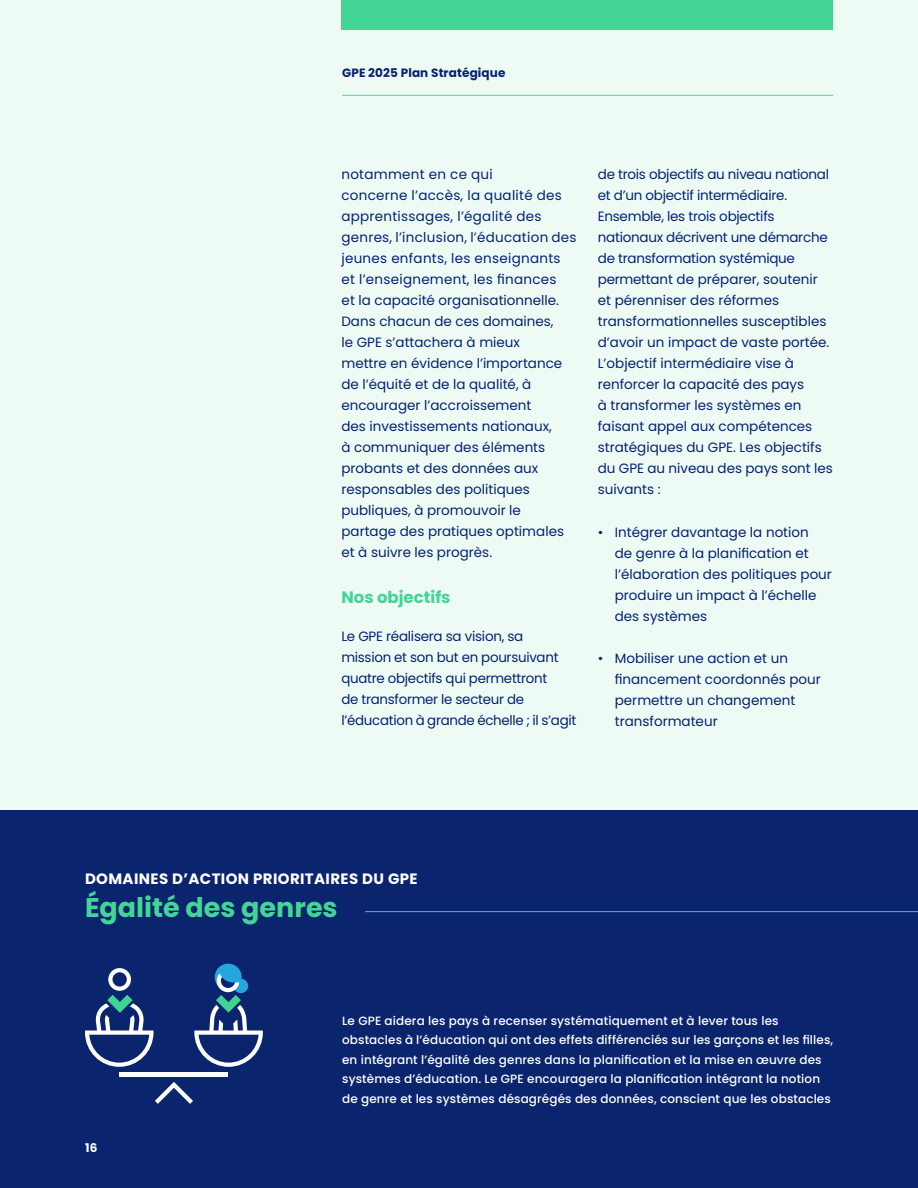
<style>
.page{position:relative;width:918px;height:1188px;background:#eefbf5}
.page>*{position:absolute;margin:0;border:0;box-sizing:border-box;transform-origin:0 0}
.t1{font:700 27px "Poppins";color:#43d596}
.t2{font:700 16.5px "Poppins";color:#43d596}
.t3{font:700 15px "Poppins";letter-spacing:.025em;color:#fff}
.t4{font:13.5px/21px "Poppins";color:#052173}
.t5{font:13.5px/21px "Poppins";letter-spacing:-.02em;color:#052173}
.t6{font:500 12px/19.5px "Poppins";letter-spacing:.01em;color:#fff}
.t7{font:700 12px "Poppins";letter-spacing:.01em;color:#052173}
.t8{font:700 12px "Poppins";color:#fff}
</style>
<div class="page">
<hr style="left:342px;top:95px;width:491px;height:1px;background:#43d596">
<div style="left:342px;top:0;width:491px;height:30px;background:#43d596"></div>
<div style="left:0;top:810px;width:918px;height:378px;background:#0a246d"></div>
<hr style="left:120px;top:1073px;width:108px;height:4px;background:#fff">
<svg style="left:155px;top:1082px;width:38px;height:22px"></svg>
<svg style="left:194px;top:963px;width:69px;height:104px"></svg>
<svg style="left:85px;top:968px;width:68px;height:99px"></svg>
<hr style="left:365px;top:911px;width:553px;height:1px;background:#43d596">
<p class="t7" style="left:342px;top:66px;width:165px">GPE 2025 Plan Stratégique</p>
<p class="t4" style="left:341px;top:164px;width:237px">notamment en ce qui<br>concerne l’accès, la qualité des apprentissages, l’égalité des genres, l’inclusion, l’éducation des jeunes enfants, les enseignants et l’enseignement, les finances<br>et la capacité organisationnelle.<br>Dans chacun de ces domaines,<br>le GPE s’attachera à mieux<br>mettre en évidence l’importance de l’équité et de la qualité, à encourager l’accroissement<br>des investissements nationaux,<br>à communiquer des éléments probants et des données aux responsables des politiques publiques, à promouvoir le partage des pratiques optimales et à suivre les progrès.</p>
<p class="t2" style="left:341px;top:587px;width:111px">Nos objectifs</p>
<p class="t5" style="left:341px;top:625px;width:237px">Le GPE réalisera sa vision, sa<br>mission et son but en poursuivant quatre objectifs qui permettront<br>de transformer le secteur de l’éducation à grande échelle ; il s’agit</p>
<p class="t4" style="left:598px;top:164px;width:237px">de trois objectifs au niveau national et d’un objectif intermédiaire.<br>Ensemble, les trois objectifs nationaux décrivent une démarche de transformation systémique permettant de préparer, soutenir et pérenniser des réformes transformationnelles susceptibles d’avoir un impact de vaste portée.<br>L’objectif intermédiaire vise à renforcer la capacité des pays<br>à transformer les systèmes en faisant appel aux compétences stratégiques du GPE. Les objectifs du GPE au niveau des pays sont les suivants :</p>
<p class="t4" style="left:615px;top:522px;width:219px;text-indent:-17px">• Intégrer davantage la notion<br>de genre à la planification et l’élaboration des politiques pour produire un impact à l’échelle des systèmes</p>
<p class="t4" style="left:615px;top:648px;width:208px;text-indent:-17px">• Mobiliser une action et un financement coordonnés pour permettre un changement transformateur</p>
<p class="t3" style="left:85px;top:870px;width:334px">DOMAINES D’ACTION PRIORITAIRES DU GPE</p>
<h1 class="t1" style="left:85px;top:892px;width:254px">Égalité des genres</h1>
<p class="t8" style="left:85px;top:1141px;width:14px">16</p>
<p class="t6" style="left:342px;top:1011px;width:493px">Le GPE aidera les pays à recenser systématiquement et à lever tous les obstacles à l’éducation qui ont des effets différenciés sur les garçons et les filles, en intégrant l’égalité des genres dans la planification et la mise en œuvre des systèmes d’éducation. Le GPE encouragera la planification intégrant la notion de genre et les systèmes désagrégés des données, conscient que les obstacles</p>
</div>
